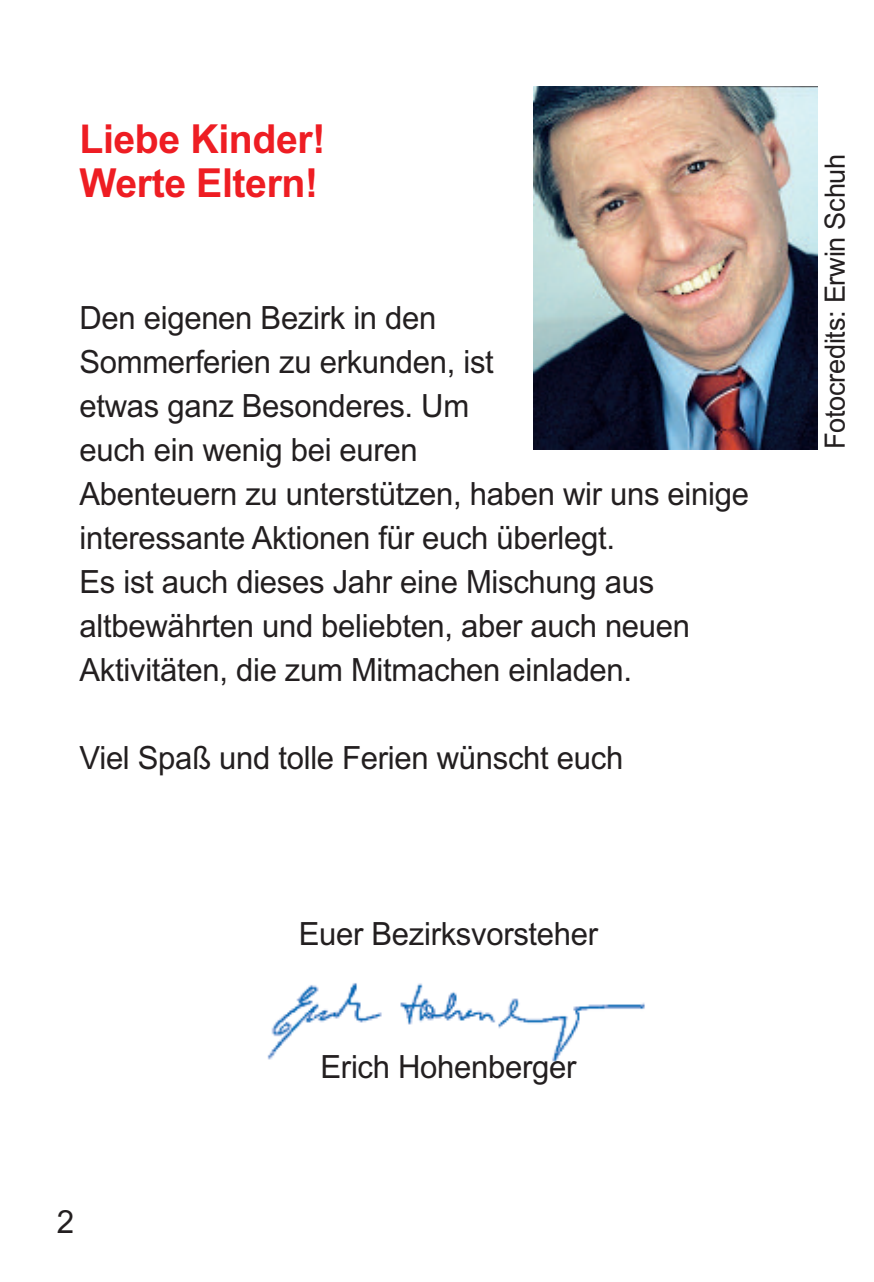
<style>
.page{position:relative;width:874px;height:1282px;background:#fff}
.page>*{position:absolute;margin:0;border:0;box-sizing:border-box;transform-origin:0 0}
.t1{font:700 40px/44px "Arial";letter-spacing:-.01em;color:#ee1d23}
.t2{font:32px/44px "Arial";letter-spacing:-.01em;color:#231f20}
.t3{font:28px "Arial";letter-spacing:-.01em;color:#231f20}
</style>
<div class="page">
<img style="left:267px;top:983px;width:378px;height:79px">
<img style="left:533px;top:86px;width:283px;height:363px">
<p class="t1" style="left:79px;top:117px;width:247px">Liebe Kinder!<br>Werte Eltern!</p>
<p class="t2" style="left:79px;top:296px;width:670px">Den eigenen Bezirk in den<br>Sommerferien zu erkunden, ist<br>etwas ganz Besonderes. Um<br>euch ein wenig bei euren<br>Abenteuern zu unterstützen, haben wir uns einige interessante Aktionen für euch überlegt.<br>Es ist auch dieses Jahr eine Mischung aus altbewährten und beliebten, aber auch neuen Aktivitäten, die zum Mitmachen einladen.</p>
<p class="t2" style="left:79px;top:736px;width:545px">Viel Spaß und tolle Ferien wünscht euch</p>
<p class="t2" style="left:298px;top:912px;width:301px">Euer Bezirksvorsteher</p>
<p class="t2" style="left:57px;top:1199px;width:19px">2</p>
<p class="t2" style="left:320px;top:1044px;width:257px">Erich Hohenberger</p>
<p class="t3" style="left:818px;top:449px;width:297px;rotate:-90deg">Fotocredits: Erwin Schuh</p>
</div>
